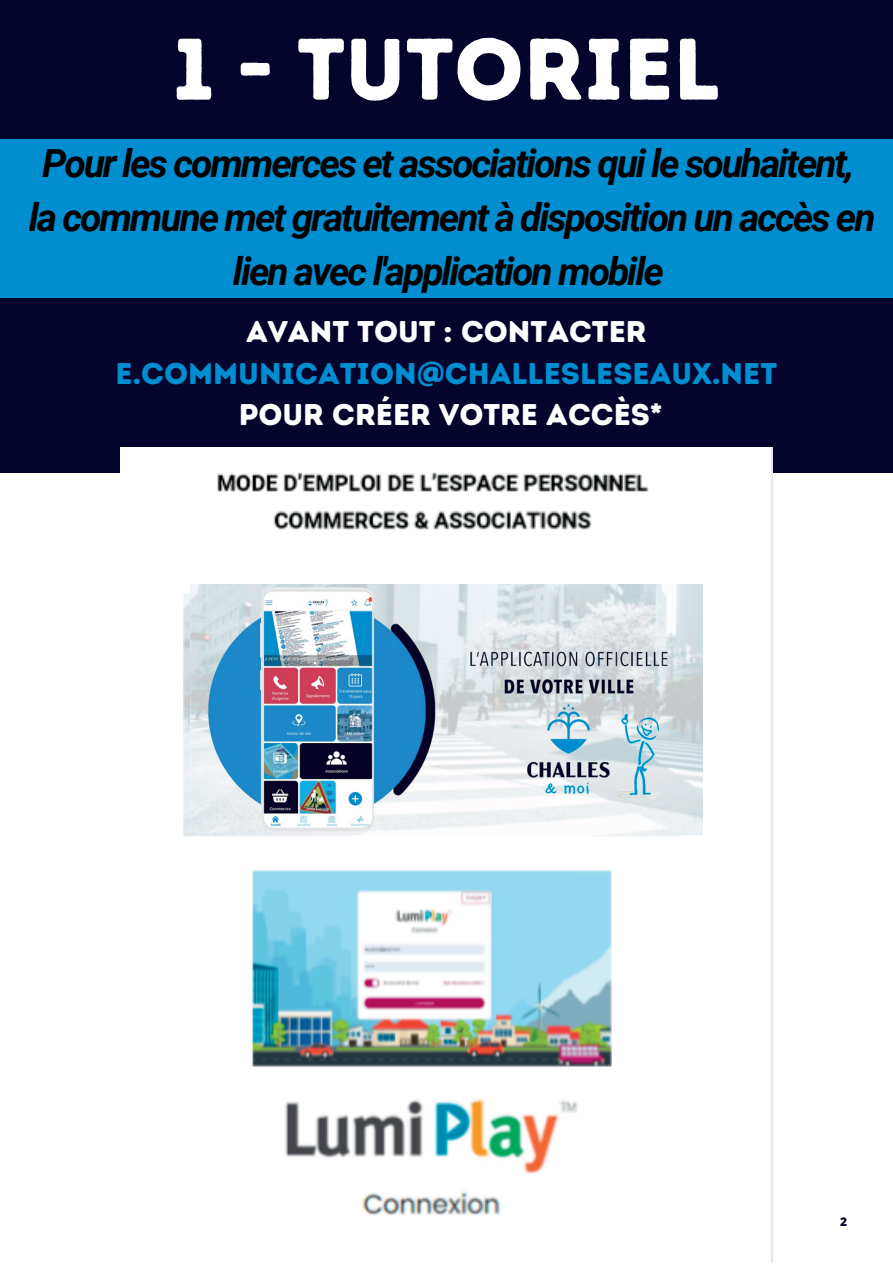
<style>
.page{position:relative;width:893px;height:1264px;background:#fff}
.page>*{position:absolute;margin:0;border:0;box-sizing:border-box;transform-origin:0 0}
.t1{font:86.85px "Intro Rust Base";color:#fff}
.t2{font:italic 700 38.7px/54px "Roboto";letter-spacing:-.055em;color:#000;text-align:center}
.t3{font:30px "Intro Rust Base";color:#fff}
.t4{font:30px "Intro Rust Base";color:#008ed0}
.t5{font:800 12px "Open Sans";color:#05042d}
</style>
<div class="page">
<div style="left:0;top:0;width:892px;height:473px;background:#05042d"></div>
<div style="left:0;top:139px;width:892px;height:159px;background:#008ed0"></div>
<img style="left:121px;top:447px;width:651px;height:815px">
<img style="left:190px;top:584px;width:512px;height:250px">
<h1 class="t1" style="left:172px;top:17px;width:549px">1 - TUTORIEL</h1>
<p class="t2" style="left:29px;top:137px;width:848px">Pour les commerces et associations qui le souhaitent, la commune met gratuitement à disposition un accès en lien avec l'application mobile</p>
<p class="t3" style="left:246px;top:313px;width:402px">AVANT TOUT : CONTACTER</p>
<p class="t4" style="left:116px;top:355px;width:663px">E.COMMUNICATION@CHALLESLESEAUX.NET</p>
<p class="t3" style="left:239px;top:397px;width:424px">POUR CRÉER VOTRE ACCÈS*</p>
<p class="t5" style="left:840px;top:1212px;width:9px">2</p>
</div>
